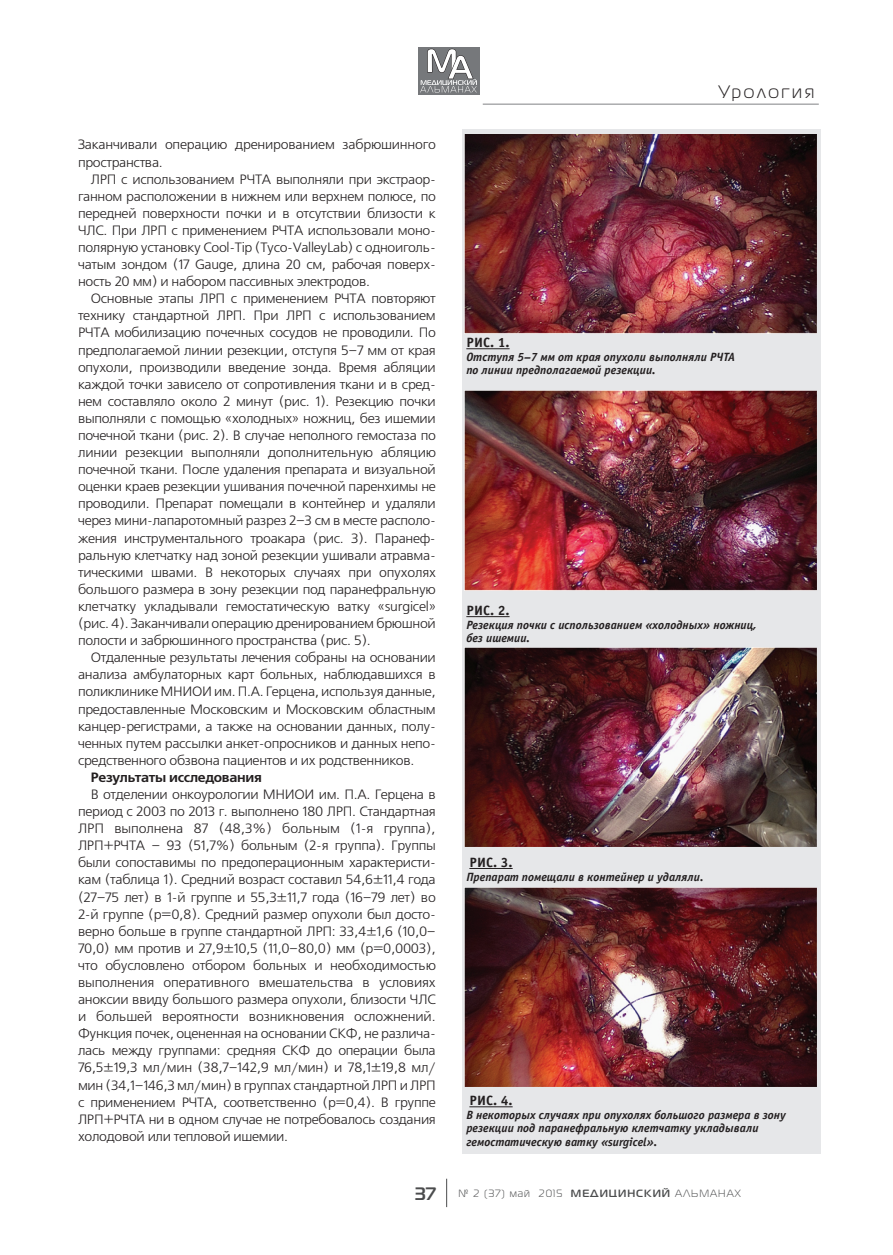
<style>
.page{position:relative;width:893px;height:1255px;background:#fff}
.page>*{position:absolute;margin:0;border:0;box-sizing:border-box;transform-origin:0 0}
.t1{font:18px "Magistral C";letter-spacing:.15em;color:#231f20}
.t2{font:700 18px "Magistral C";color:#4b4c4d}
.Text_11{font:13.5px/17.1px "Free Set C";letter-spacing:-.025em;color:#231f20;text-align:justify}
.ТАБ_И_РИС_НОВЫЕ{font:700 13.5px "Officina Sans C";color:#231f20}
.Text_11-2{font:700 13.5px "Free Set C";letter-spacing:-.025em;color:#231f20}
.ТАБ_И_РИС_НОВЫЕ-2{font:italic 700 12px/13.5px "Officina Sans C";color:#231f20}
.t3{font:10.5px "Magistral C";letter-spacing:.1em;color:#4b4c4d}
.s1{font-weight:700}
</style>
<div class="page">
<hr style="left:483px;top:104px;width:336px;height:1px;background:#808285">
<svg style="left:446px;top:1178px;width:1px;height:28px"></svg>
<div style="left:418px;top:47px;width:61px;height:48px;background:#76787b"></div>
<svg style="left:420px;top:48px;width:57px;height:44px"></svg>
<div style="left:462px;top:129px;width:359px;height:1024px;background:#e6e7e9"></div>
<hr style="left:466px;top:348px;width:44px;height:1px;background:#231f20">
<hr style="left:466px;top:616px;width:44px;height:1px;background:#231f20">
<hr style="left:469px;top:868px;width:44px;height:1px;background:#231f20">
<hr style="left:469px;top:1106px;width:44px;height:1px;background:#231f20">
<img style="left:464px;top:134px;width:352px;height:199px">
<img style="left:464px;top:390px;width:352px;height:200px">
<img style="left:464px;top:647px;width:352px;height:199px">
<img style="left:465px;top:887px;width:352px;height:199px">
<p class="Text_11" style="left:78px;top:137px;width:359px">Заканчивали операцию дренированием забрюшинного пространства.</p>
<p class="Text_11" style="left:78px;top:171px;width:359px;text-indent:13px">ЛРП с использованием РЧТА выполняли при экстраор&shy;ганном расположении в нижнем или верхнем полюсе, по передней поверхности почки и в отсутствии близости к ЧЛС. При ЛРП с применением РЧТА использовали моно&shy;полярную установку Cool-Tip (Tyco-ValleyLab) с одноиголь&shy;чатым зондом (17 Gauge, длина 20 см, рабочая поверх&shy;ность 20 мм) и набором пассивных электродов.</p>
<p class="Text_11" style="left:78px;top:291px;width:359px;text-indent:13px">Основные этапы ЛРП с применением РЧТА повторяют технику стандартной ЛРП. При ЛРП с использованием РЧТА мобилизацию почечных сосудов не проводили. По предполагаемой линии резекции, отступя 5–7 мм от края опухоли, производили введение зонда. Время абляции каждой точки зависело от сопротивления ткани и в сред&shy;нем составляло около 2 минут (рис. 1). Резекцию почки выполняли с помощью «холодных» ножниц, без ишемии почечной ткани (рис. 2). В случае неполного гемостаза по линии резекции выполняли дополнительную абляцию почечной ткани. После удаления препарата и визуальной оценки краев резекции ушивания почечной паренхимы не проводили. Препарат помещали в контейнер и удаляли через мини-лапаротомный разрез 2–3 см в месте располо&shy;жения инструментального троакара (рис. 3). Паранеф&shy;ральную клетчатку над зоной резекции ушивали атравма&shy;тическими швами. В некоторых случаях при опухолях большого размера в зону резекции под паранефральную клетчатку укладывали гемостатическую ватку «surgicel» (рис. 4). Заканчивали операцию дренированием брюшной полости и забрюшинного пространства (рис. 5).</p>
<p class="Text_11" style="left:78px;top:649px;width:359px;text-indent:13px">Отдаленные результаты лечения собраны на основании анализа амбулаторных карт больных, наблюдавшихся в поликлинике МНИОИ им. П.А. Герцена, используя данные, предоставленные Московским и Московским областным канцер-регистрами, а также на основании данных, полу&shy;ченных путем рассылки анкет-опросников и данных непо&shy;средственного обзвона пациентов и их родственников.</p>
<p class="Text_11-2" style="left:91px;top:769px;width:172px">Результаты исследования</p>
<p class="Text_11" style="left:78px;top:786px;width:359px;text-indent:13px">В отделении онкоурологии МНИОИ им. П.А. Герцена в период с 2003 по 2013 г. выполнено 180 ЛРП. Стандартная ЛРП выполнена 87 (48,3%) больным (1-я группа), ЛРП+РЧТА – 93 (51,7%) больным (2-я группа). Группы были сопоставимы по предоперационным характеристи&shy;кам (таблица 1). Средний возраст составил 54,6±11,4 года (27–75 лет) в 1-й группе и 55,3±11,7 года (16–79 лет) во 2-й группе (p=0,8). Средний размер опухоли был досто&shy;верно больше в группе стандартной ЛРП: 33,4±1,6 (10,0– 70,0) мм против и 27,9±10,5 (11,0–80,0) мм (p=0,0003), что обусловлено отбором больных и необходимостью выполнения оперативного вмешательства в условиях аноксии ввиду большого размера опухоли, близости ЧЛС и большей вероятности возникновения осложнений.<br>Функция почек, оцененная на основании СКФ, не различа&shy;лась между группами: средняя СКФ до операции была 76,5±19,3 мл/мин (38,7–142,9 мл/мин) и 78,1±19,8 мл/ мин (34,1–146,3 мл/мин) в группах стандартной ЛРП и ЛРП с применением РЧТА, соответственно (p=0,4). В группе ЛРП+РЧТА ни в одном случае не потребовалось создания холодовой или тепловой ишемии.</p>
<p class="t1" style="left:719px;top:83px;width:97px">Урология</p>
<p class="ТАБ_И_РИС_НОВЫЕ" style="left:466px;top:335px;width:45px">РИС. 1.</p>
<p class="ТАБ_И_РИС_НОВЫЕ-2" style="left:466px;top:350px;width:270px">Отступя 5–7 мм от края опухоли выполняли РЧТА</p>
<p class="ТАБ_И_РИС_НОВЫЕ-2" style="left:466px;top:364px;width:191px">по линии предполагаемой резекции.</p>
<p class="ТАБ_И_РИС_НОВЫЕ" style="left:466px;top:603px;width:45px">РИС. 2.</p>
<p class="ТАБ_И_РИС_НОВЫЕ-2" style="left:466px;top:618px;width:291px">Резекция почки с использованием «холодных» ножниц,</p>
<p class="ТАБ_И_РИС_НОВЫЕ-2" style="left:466px;top:631px;width:65px">без ишемии.</p>
<p class="ТАБ_И_РИС_НОВЫЕ" style="left:469px;top:854px;width:45px">РИС. 3.</p>
<p class="ТАБ_И_РИС_НОВЫЕ-2" style="left:466px;top:870px;width:239px">Препарат помещали в контейнер и удаляли.</p>
<p class="ТАБ_И_РИС_НОВЫЕ" style="left:469px;top:1093px;width:45px">РИС. 4.</p>
<p class="ТАБ_И_РИС_НОВЫЕ-2" style="left:466px;top:1108px;width:321px">В некоторых случаях при опухолях большого размера в зону резекции под паранефральную клетчатку укладывали</p>
<p class="ТАБ_И_РИС_НОВЫЕ-2" style="left:466px;top:1135px;width:193px">гемостатическую ватку «surgicel».</p>
<h1 class="t2" style="left:415px;top:1182px;width:22px">37</h1>
<p class="t3" style="left:459px;top:1187px;width:284px">№ 2 (37) май 2015 <span class="s1">МЕДИЦИНСКИЙ</span> АЛЬМАНАХ</p>
</div>
